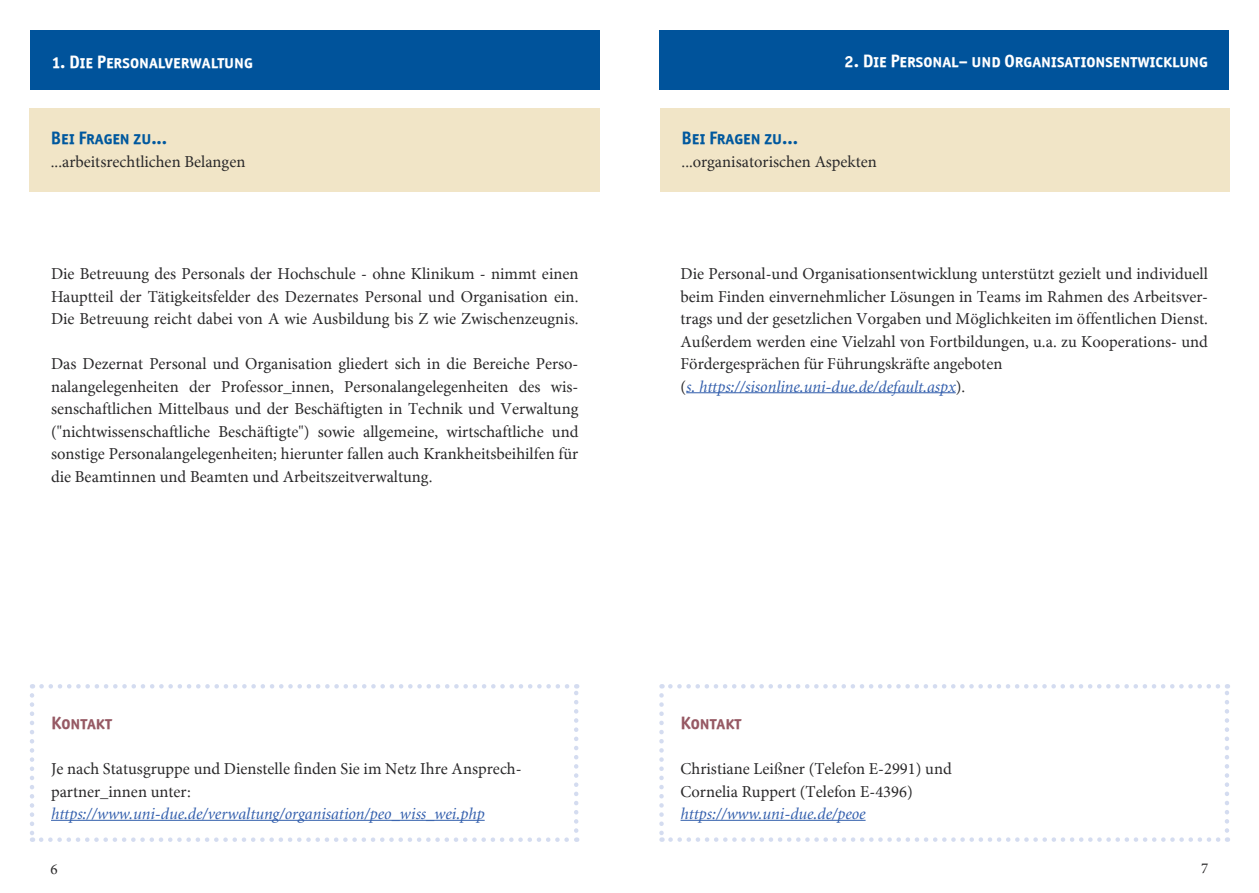
<style>
.page{position:relative;width:1259px;height:893px;background:#fff}
.page>*{position:absolute;margin:0;border:0;box-sizing:border-box;transform-origin:0 0}
.t1{font:18px "Officina San SCITCTT Bold";color:#fff}
.t2{font:18px "Officina San SCITCTT Bold";color:#00589e}
.t3{font:18px "Officina San SCITCTT Bold";color:#965964}
.t4{font:16.5px/22.5px "Minion";color:#292829}
.t5{font:italic 16.5px "Minion";color:#325eac}
.t6{font:15px "Minion";color:#292829}
.s1{font-style:italic;color:#325eac}
</style>
<div class="page">
<div style="left:659px;top:30px;width:570px;height:59px;background:#00539b"></div>
<div style="left:30px;top:30px;width:570px;height:59px;background:#00539b"></div>
<div style="left:660px;top:108px;width:569px;height:83px;background:#f1e5c7"></div>
<svg style="left:30px;top:695px;width:4px;height:147px"></svg>
<svg style="left:41px;top:837px;width:536px;height:5px"></svg>
<svg style="left:574px;top:684px;width:4px;height:147px"></svg>
<svg style="left:32px;top:684px;width:535px;height:5px"></svg>
<div style="left:30px;top:108px;width:570px;height:84px;background:#f1e5c7"></div>
<hr style="left:51px;top:820px;width:434px;height:1px;background:#325eac">
<svg style="left:659px;top:695px;width:5px;height:147px"></svg>
<svg style="left:670px;top:837px;width:558px;height:5px"></svg>
<svg style="left:1225px;top:684px;width:4px;height:147px"></svg>
<svg style="left:661px;top:684px;width:557px;height:5px"></svg>
<hr style="left:680px;top:820px;width:185px;height:1px;background:#325eac">
<hr style="left:686px;top:392px;width:269px;height:1px;background:#325eac">
<p class="t1" style="left:51px;top:50px;width:203px">1. Die Personalverwaltung</p>
<p class="t2" style="left:51px;top:127px;width:118px">Bei Fragen zu...</p>
<p class="t4" style="left:51px;top:150px;width:196px">...arbeitsrechtlichen Belangen</p>
<p class="t4" style="left:51px;top:262px;width:529px;text-align:justify">Die Betreuung des Personals der Hochschule - ohne Klinikum - nimmt einen Hauptteil der Tätigkeitsfelder des Dezernates Personal und Organisation ein.<br>Die Betreuung reicht dabei von A wie Ausbildung bis Z wie Zwischenzeugnis.</p>
<p class="t4" style="left:51px;top:352px;width:529px;text-align:justify">Das Dezernat Personal und Organisation gliedert sich in die Bereiche Perso&shy;nalangelegenheiten der Professor_innen, Personalangelegenheiten des wis&shy;senschaftlichen Mittelbaus und der Beschäftigten in Technik und Verwaltung ("nichtwissenschaftliche Beschäftigte") sowie allgemeine, wirtschaftliche und sonstige Personalangelegenheiten; hierunter fallen auch Krankheitsbeihilfen für die Beamtinnen und Beamten und Arbeitszeitverwaltung.</p>
<p class="t3" style="left:51px;top:712px;width:62px">Kontakt</p>
<p class="t4" style="left:51px;top:757px;width:472px">Je nach Statusgruppe und Dienstelle finden Sie im Netz Ihre Ansprech&shy;partner_innen unter:</p>
<p class="t5" style="left:51px;top:806px;width:435px">https://www.uni-due.de/verwaltung/organisation/peo_wiss_wei.php</p>
<p class="t1" style="left:844px;top:50px;width:365px">2. Die Personal– und Organisationsentwicklung</p>
<p class="t2" style="left:681px;top:127px;width:118px">Bei Fragen zu...</p>
<p class="t4" style="left:681px;top:150px;width:197px">...organisatorischen Aspekten</p>
<p class="t4" style="left:680px;top:262px;width:529px">Die Personal-und Organisationsentwicklung unterstützt gezielt und individuell beim Finden einvernehmlicher Lösungen in Teams im Rahmen des Arbeitsver&shy;trags und der gesetzlichen Vorgaben und Möglichkeiten im öffentlichen Dienst.<br>Außerdem werden eine Vielzahl von Fortbildungen, u.a. zu Kooperations- und Fördergesprächen für Führungskräfte angeboten<br>(<span class="s1">s. https://sisonline.uni-due.de/default.aspx</span>).</p>
<p class="t3" style="left:680px;top:712px;width:62px">Kontakt</p>
<p class="t4" style="left:680px;top:757px;width:273px">Christiane Leißner (Telefon E-2991) und<br>Cornelia Ruppert (Telefon E-4396)</p>
<p class="t5" style="left:680px;top:806px;width:186px">https://www.uni-due.de/peoe</p>
<p class="t6" style="left:51px;top:860px;width:9px">6</p>
<p class="t6" style="left:1201px;top:860px;width:9px">7</p>
</div>
